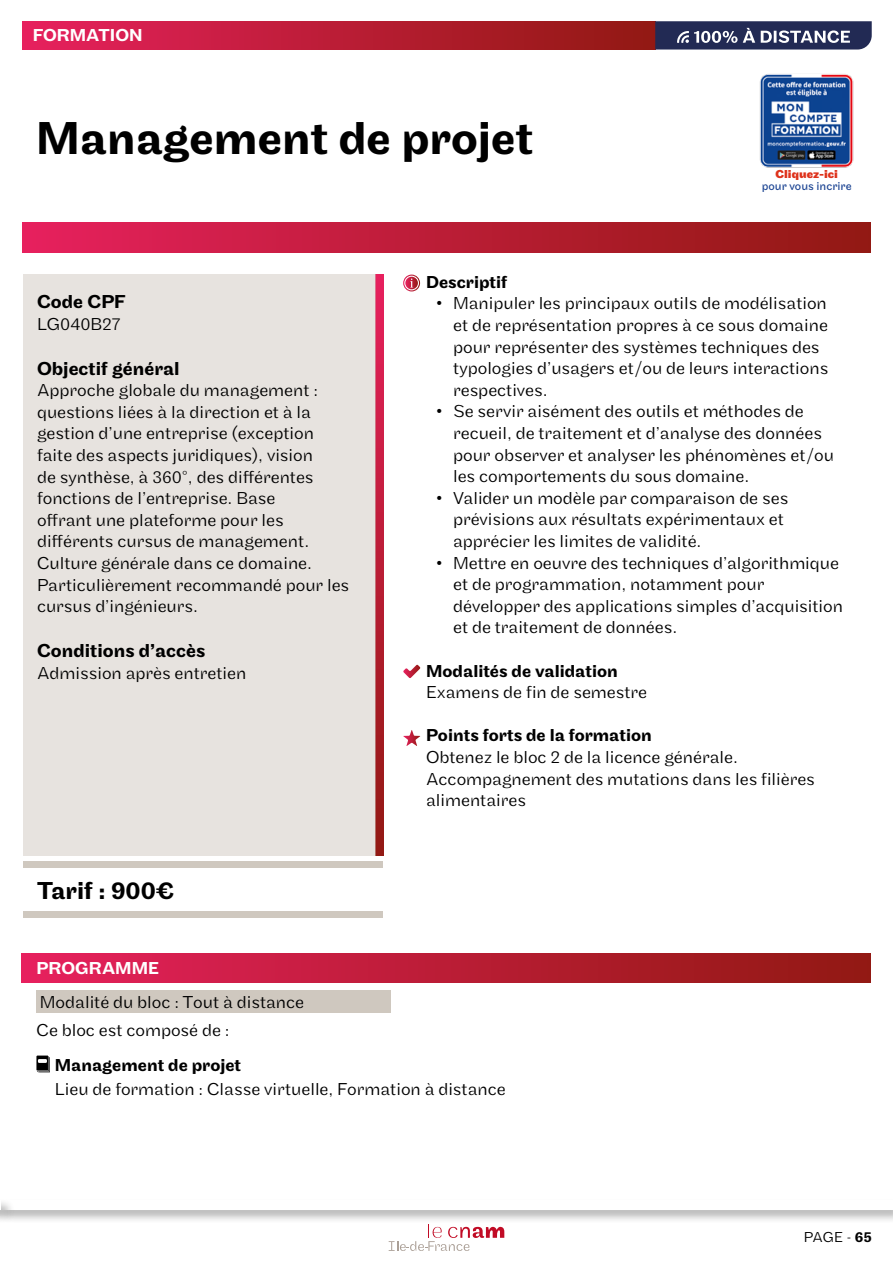
<style>
.page{position:relative;width:893px;height:1263px;background:#fff}
.page>*{position:absolute;margin:0;border:0;box-sizing:border-box;transform-origin:0 0}
.t1{font:500 48px "Maple";color:#000}
.t2{font:500 25.5px "Maple";color:#000}
.t3{font:500 19.5px "Maple";color:#000}
.t4{font:300 18px/21.6px "Maple";color:#000}
.t5{font:500 18px "Maple";color:#000}
.t6{font:500 18px "Maple";color:#fff}
.t7{font:300 15px "Maple";color:#000}
.t8{font:12px "Maple";color:#1d4593}
.t9{font:700 12px "Maple";color:#de321b}
.s1{font-weight:500}
</style>
<div class="page">
<div style="left:0;top:1197px;width:893px;height:26px;background:#000;opacity:.32"></div>
<div style="left:1px;top:1200px;width:891px;height:9px;background:#fff"></div>
<div style="left:0;top:1197px;width:15px;height:26px;background:#000;opacity:.32"></div>
<svg style="left:389px;top:1224px;width:115px;height:27px"></svg>
<div style="left:22px;top:222px;width:849px;height:31px;background:linear-gradient(to right,#e6215d,#911911)"></div>
<div style="left:22px;top:21px;width:633px;height:29px;background:linear-gradient(to right,#e6215d,#911911)"></div>
<div style="left:24px;top:861px;width:359px;height:7px;background:#cfc8bf"></div>
<div style="left:24px;top:911px;width:359px;height:7px;background:#cfc8bf"></div>
<svg style="left:376px;top:274px;width:8px;height:582px;background:#bb1c36"></svg>
<div style="left:24px;top:274px;width:352px;height:582px;background:#e7e3df"></div>
<svg style="left:403px;top:275px;width:17px;height:16px"></svg>
<div style="left:36px;top:990px;width:355px;height:23px;background:#cfc8bf"></div>
<div style="left:21px;top:954px;width:849px;height:28px;background:linear-gradient(to right,#e6215d,#911911)"></div>
<svg style="left:36px;top:1055px;width:14px;height:17px"></svg>
<svg style="left:655px;top:21px;width:217px;height:29px;background:#484f71"></svg>
<svg style="left:403px;top:730px;width:17px;height:16px"></svg>
<svg style="left:403px;top:665px;width:17px;height:13px"></svg>
<img style="left:759px;top:74px;width:95px;height:94px">
<p class="t6" style="left:33px;top:25px;width:111px">FORMATION</p>
<h1 class="t1" style="left:36px;top:110px;width:499px">Management de projet</h1>
<p class="t9" style="left:775px;top:167px;width:64px">Cliquez-ici</p>
<p class="t8" style="left:762px;top:179px;width:91px">pour vous incrire</p>
<p class="t3" style="left:37px;top:290px;width:90px">Code CPF</p>
<p class="t4" style="left:37px;top:313px;width:85px">LG040B27</p>
<p class="t3" style="left:37px;top:357px;width:144px">Objectif général</p>
<p class="t4" style="left:37px;top:379px;width:314px">Approche globale du management : questions liées à la direction et à la gestion d’une entreprise (exception faite des aspects juridiques), vision<br>de synthèse, à 360°, des différentes fonctions de l’entreprise. Base<br>offrant une plateforme pour les différents cursus de management.<br>Culture générale dans ce domaine.<br>Particulièrement recommandé pour les cursus d’ingénieurs.</p>
<p class="t3" style="left:37px;top:639px;width:170px">Conditions d’accès</p>
<p class="t4" style="left:37px;top:662px;width:211px">Admission après entretien</p>
<h2 class="t2" style="left:37px;top:876px;width:139px">Tarif : 900€</h2>
<p class="t6" style="left:36px;top:957px;width:124px">PROGRAMME</p>
<p class="t4" style="left:40px;top:991px;width:266px">Modalité du bloc : Tout à distance</p>
<p class="t5" style="left:426px;top:271px;width:83px">Descriptif</p>
<p class="t4" style="left:453px;top:293px;width:377px;text-indent:-17px">• Manipuler les principaux outils de modélisation et de représentation propres à ce sous domaine pour représenter des systèmes techniques des typologies d’usagers et/ou de leurs interactions respectives.</p>
<p class="t4" style="left:453px;top:401px;width:382px;text-indent:-17px">• Se servir aisément des outils et méthodes de recueil, de traitement et d’analyse des données pour observer et analyser les phénomènes et/ou les comportements du sous domaine.</p>
<p class="t4" style="left:453px;top:487px;width:337px;text-indent:-17px">• Valider un modèle par comparaison de ses prévisions aux résultats expérimentaux et apprécier les limites de validité.</p>
<p class="t4" style="left:453px;top:552px;width:391px;text-indent:-17px">• Mettre en oeuvre des techniques d’algorithmique et de programmation, notamment pour développer des applications simples d’acquisition et de traitement de données.</p>
<p class="t5" style="left:426px;top:660px;width:193px">Modalités de validation</p>
<p class="t4" style="left:426px;top:681px;width:222px">Examens de fin de semestre</p>
<p class="t5" style="left:426px;top:725px;width:227px">Points forts de la formation</p>
<p class="t4" style="left:426px;top:746px;width:390px">Obtenez le bloc 2 de la licence générale.<br>Accompagnement des mutations dans les filières alimentaires</p>
<p class="t4" style="left:36px;top:1019px;width:195px">Ce bloc est composé de :</p>
<p class="t5" style="left:55px;top:1054px;width:188px">Management de projet</p>
<p class="t4" style="left:55px;top:1078px;width:452px">Lieu de formation : Classe virtuelle, Formation à distance</p>
<p class="t7" style="left:804px;top:1229px;width:69px">PAGE - <span class="s1">65</span></p>
</div>
